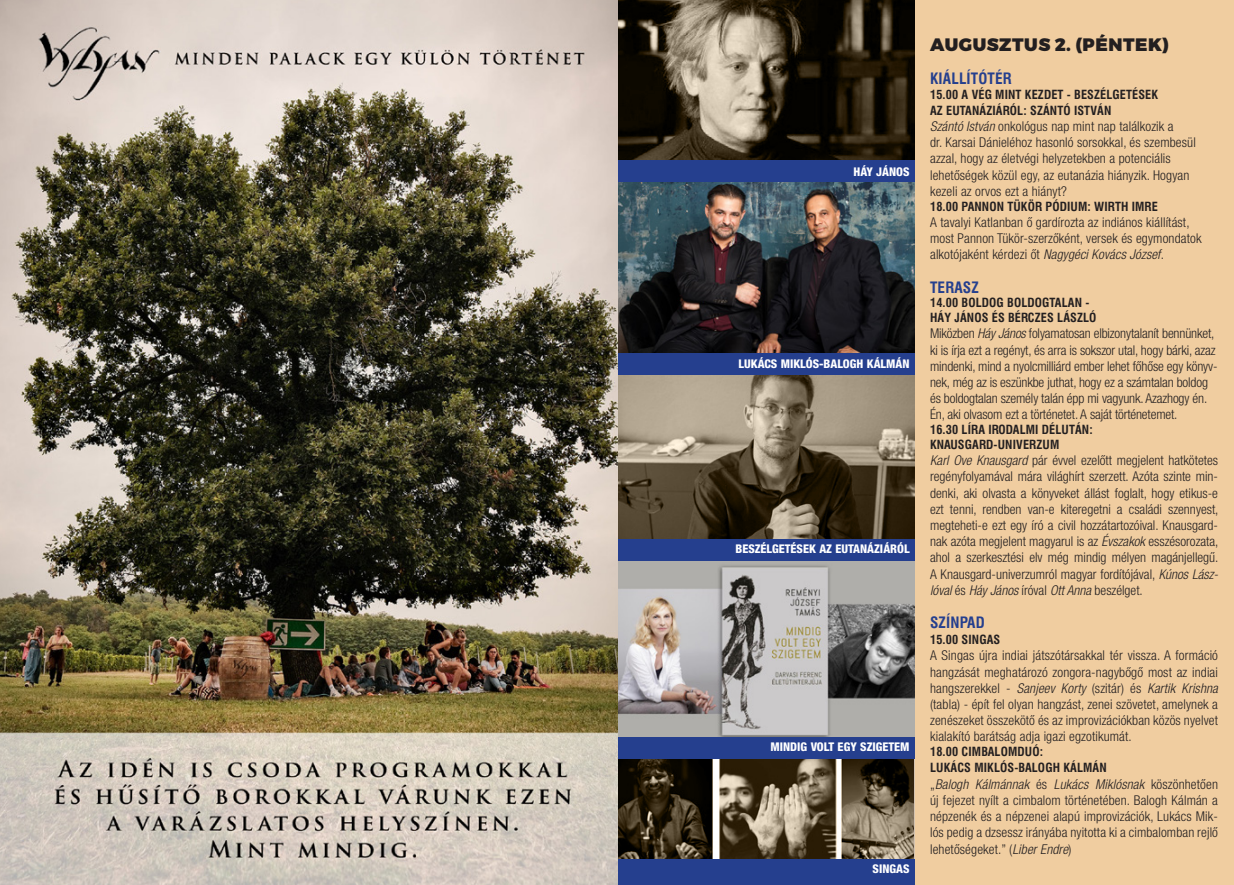
<style>
.page{position:relative;width:1234px;height:885px;background:#fff}
.page>*{position:absolute;margin:0;border:0;box-sizing:border-box;transform-origin:0 0}
.t1{font:900 18px "Montserrat";letter-spacing:.03em;color:#231f20}
.t2{font:700 15.3px "Swiss 721 Cn PFL";letter-spacing:.01em;color:#253f8e}
.t3{font:300 condensed 13.5px/16.2px "Helvetica Neue LT Pro";letter-spacing:.01em;color:#231f20;text-align:justify}
.t4{font:300 condensed 13.5px/16.2px "Helvetica Neue LT Pro";letter-spacing:-.01em;color:#231f20}
.t5{font:700 12.3px "Swiss 721 Cn PFL";letter-spacing:.01em;color:#231f20}
.t6{font:800 condensed 12px "Helvetica Neue LT Pro";color:#fff}
.s1{font-style:italic}
</style>
<div class="page">
<div style="left:617px;top:0;width:616px;height:884px;background:#f0cda0"></div>
<img style="left:617px;top:758px;width:295px;height:101px">
<img style="left:617px;top:182px;width:297px;height:171px">
<img style="left:617px;top:375px;width:297px;height:164px">
<svg style="left:617px;top:561px;width:297px;height:176px;background:#a4a19f"></svg>
<img style="left:617px;top:0;width:297px;height:161px">
<div style="left:608px;top:539px;width:306px;height:22px;background:#253f8e"></div>
<div style="left:608px;top:737px;width:306px;height:21px;background:#253f8e"></div>
<div style="left:608px;top:859px;width:306px;height:25px;background:#253f8e"></div>
<div style="left:613px;top:161px;width:301px;height:21px;background:#253f8e"></div>
<div style="left:613px;top:353px;width:301px;height:22px;background:#253f8e"></div>
<img style="left:0;top:0;width:617px;height:884px">
<p class="t6" style="left:853px;top:164px;width:57px">HÁY JÁNOS</p>
<p class="t6" style="left:738px;top:356px;width:172px">LUKÁCS MIKLÓS-BALOGH KÁLMÁN</p>
<p class="t6" style="left:735px;top:541px;width:175px">BESZÉLGETÉSEK AZ EUTANÁZIÁRÓL</p>
<p class="t6" style="left:770px;top:738px;width:140px">MINDIG VOLT EGY SZIGETEM</p>
<p class="t6" style="left:872px;top:861px;width:38px">SINGAS</p>
<p class="t1" style="left:929px;top:33px;width:240px">AUGUSZTUS 2. (PÉNTEK)</p>
<p class="t2" style="left:929px;top:69px;width:83px">KIÁLLÍTÓTÉR</p>
<p class="t5" style="left:929px;top:87px;width:229px">15.00 A VÉG MINT KEZDET - BESZÉLGETÉSEK</p>
<p class="t5" style="left:929px;top:103px;width:183px">AZ EUTANÁZIÁRÓL: SZÁNTÓ ISTVÁN</p>
<p class="t3" style="left:929px;top:118px;width:245px"><span class="s1">Szántó István</span> onkológus nap mint nap találkozik a</p>
<p class="t3" style="left:929px;top:134px;width:267px">dr. Karsai Dánieléhoz hasonló sorsokkal, és szembesül azzal, hogy az életvégi helyzetekben a potenciális</p>
<p class="t3" style="left:929px;top:167px;width:261px">lehetőségek közül egy, az eutanázia hiányzik. Hogyan kezeli az orvos ezt a hiányt?</p>
<p class="t5" style="left:929px;top:199px;width:229px">18.00 PANNON TÜKÖR PÓDIUM: WIRTH IMRE</p>
<p class="t3" style="left:929px;top:214px;width:261px">A tavalyi Katlanban ő gardírozta az indiános kiállítást,</p>
<p class="t3" style="left:929px;top:230px;width:273px">most Pannon Tükör-szerzőként, versek és egymondatok</p>
<p class="t3" style="left:929px;top:246px;width:235px">alkotójaként kérdezi őt <span class="s1">Nagygéci Kovács József</span>.</p>
<p class="t2" style="left:929px;top:278px;width:50px">TERASZ</p>
<p class="t5" style="left:929px;top:295px;width:161px">14.00 BOLDOG BOLDOGTALAN -</p>
<p class="t5" style="left:929px;top:310px;width:168px">HÁY JÁNOS ÉS BÉRCZES LÁSZLÓ</p>
<p class="t4" style="left:929px;top:325px;width:289px">Miközben <span class="s1">Háy János</span> folyamatosan elbizonytalanít bennünket, ki is írja ezt a regényt, és arra is sokszor utal, hogy bárki, azaz mindenki, mind a nyolcmilliárd ember lehet főhőse egy könyv&shy;nek, még az is eszünkbe juthat, hogy ez a számtalan boldog és boldogtalan személy talán épp mi vagyunk. Azazhogy én.<br>Én, aki olvasom ezt a történetet. A saját történetemet.</p>
<p class="t5" style="left:929px;top:422px;width:164px">16.30 LÍRA IRODALMI DÉLUTÁN:</p>
<p class="t5" style="left:929px;top:437px;width:131px">KNAUSGARD-UNIVERZUM</p>
<p class="t3" style="left:929px;top:452px;width:290px"><span class="s1">Karl Ove Knausgard</span> pár évvel ezelőtt megjelent hatkötetes regényfolyamával mára világhírt szerzett. Azóta szinte min&shy;denki, aki olvasta a könyveket állást foglalt, hogy etikus-e ezt tenni, rendben van-e kiteregetni a családi szennyest, megteheti-e ezt egy író a civil hozzátartozóival. Knausgard&shy;nak azóta megjelent magyarul is az <span class="s1">Évszakok</span> esszésorozata, ahol a szerkesztési elv még mindig mélyen magánjellegű.<br>A Knausgard-univerzumról magyar fordítójával, <span class="s1">Kúnos Lász&shy;lóval</span> és <span class="s1">Háy János</span> íróval <span class="s1">Ott Anna</span> beszélget.</p>
<p class="t2" style="left:929px;top:613px;width:56px">SZÍNPAD</p>
<p class="t5" style="left:929px;top:632px;width:72px">15.00 SINGAS</p>
<p class="t3" style="left:929px;top:647px;width:289px">A Singas újra indiai játszótársakkal tér vissza. A formáció hangzását meghatározó zongora-nagybőgő most az indiai hangszerekkel - <span class="s1">Sanjeev Korty</span> (szitár) és <span class="s1">Kartik Krishna </span>(tabla) - épít fel olyan hangzást, zenei szövetet, amelynek a zenészeket összekötő és az improvizációkban közös nyelvet kialakító barátság adja igazi egzotikumát.</p>
<p class="t5" style="left:929px;top:744px;width:114px">18.00 CIMBALOMDUÓ:</p>
<p class="t5" style="left:929px;top:760px;width:178px">LUKÁCS MIKLÓS-BALOGH KÁLMÁN</p>
<p class="t3" style="left:929px;top:775px;width:289px">„<span class="s1">Balogh Kálmánnak</span> és <span class="s1">Lukács Miklósnak</span> köszönhetően új fejezet nyílt a cimbalom történetében. Balogh Kálmán a népzenék és a népzenei alapú improvizációk, Lukács Mik&shy;lós pedig a dzsessz irányába nyitotta ki a cimbalomban rejlő lehetőségeket.” (<span class="s1">Liber Endre</span>)</p>
</div>
